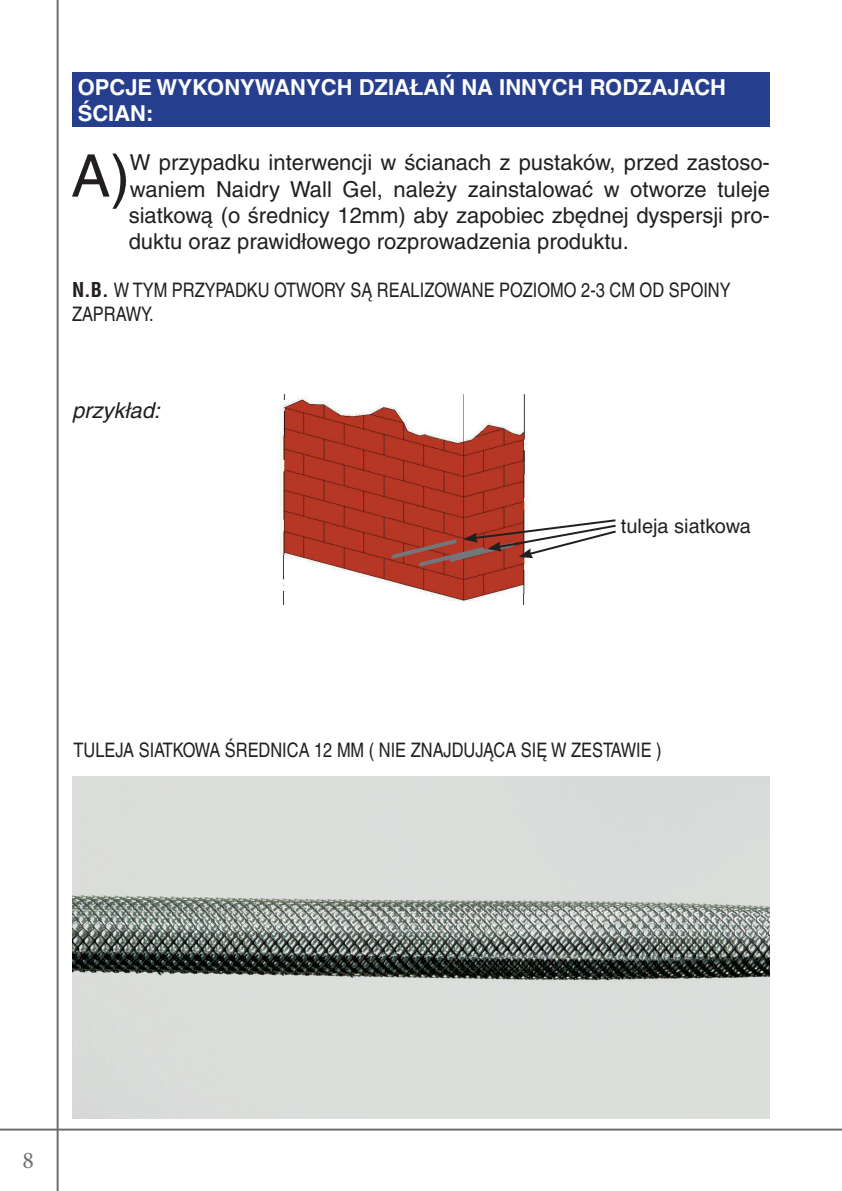
<style>
.page{position:relative;width:842px;height:1191px;background:#fff}
.page>*{position:absolute;margin:0;border:0;box-sizing:border-box;transform-origin:0 0}
.t1{font:58.8px "Helvetica CE";color:#231f20}
.t2{font:24px "Minion Pro";color:#6c6d70}
.t3{font:22px/26.4px "Helvetica CE";color:#231f20;text-align:justify}
.t4{font:700 22px/26.4px "Helvetica CE";color:#fff}
.t5{font:italic 22px "Helvetica CE";color:#231f20}
.t6{font:condensed 20px/24px "Helvetica CE";color:#231f20}
.t7{font:20px "Helvetica CE";color:#231f20}
.s1{font-weight:700}
</style>
<div class="page">
<hr style="left:0;top:1128px;width:842px;height:2px;background:#6c6d70">
<hr style="left:57px;top:0;width:2px;height:1191px;background:#6c6d70">
<img style="left:72px;top:777px;width:698px;height:342px">
<img style="left:279px;top:395px;width:249px;height:209px">
<div style="left:72px;top:72px;width:698px;height:55px;background:#253f8e"></div>
<svg style="left:389px;top:518px;width:227px;height:51px"></svg>
<p class="t4" style="left:78px;top:73px;width:650px">OPCJE WYKONYWANYCH DZIAŁAŃ NA INNYCH RODZAJACH<br>ŚCIAN:</p>
<h1 class="t1" style="left:71px;top:142px;width:60px">A)</h1>
<p class="t3" style="left:129px;top:149px;width:643px">W przypadku interwencji w ścianach z pustaków, przed zastoso&shy;waniem Naidry Wall Gel, należy zainstalować w otworze tuleje siatkową (o średnicy 12mm) aby zapobiec zbędnej dyspersji pro&shy;duktu oraz prawidłowego rozprowadzenia produktu.</p>
<p class="t6" style="left:72px;top:278px;width:660px"><span class="s1">N.B.</span> W TYM PRZYPADKU OTWORY SĄ REALIZOWANE POZIOMO 2-3 CM OD SPOINY<br>ZAPRAWY.</p>
<p class="t5" style="left:72px;top:398px;width:90px">przykład:</p>
<p class="t7" style="left:621px;top:515px;width:132px">tuleja siatkowa</p>
<p class="t6" style="left:73px;top:737px;width:590px">TULEJA SIATKOWA ŚREDNICA 12 MM ( NIE ZNAJDUJĄCA SIĘ W ZESTAWIE )</p>
<p class="t2" style="left:23px;top:1144px;width:13px">8</p>
</div>
